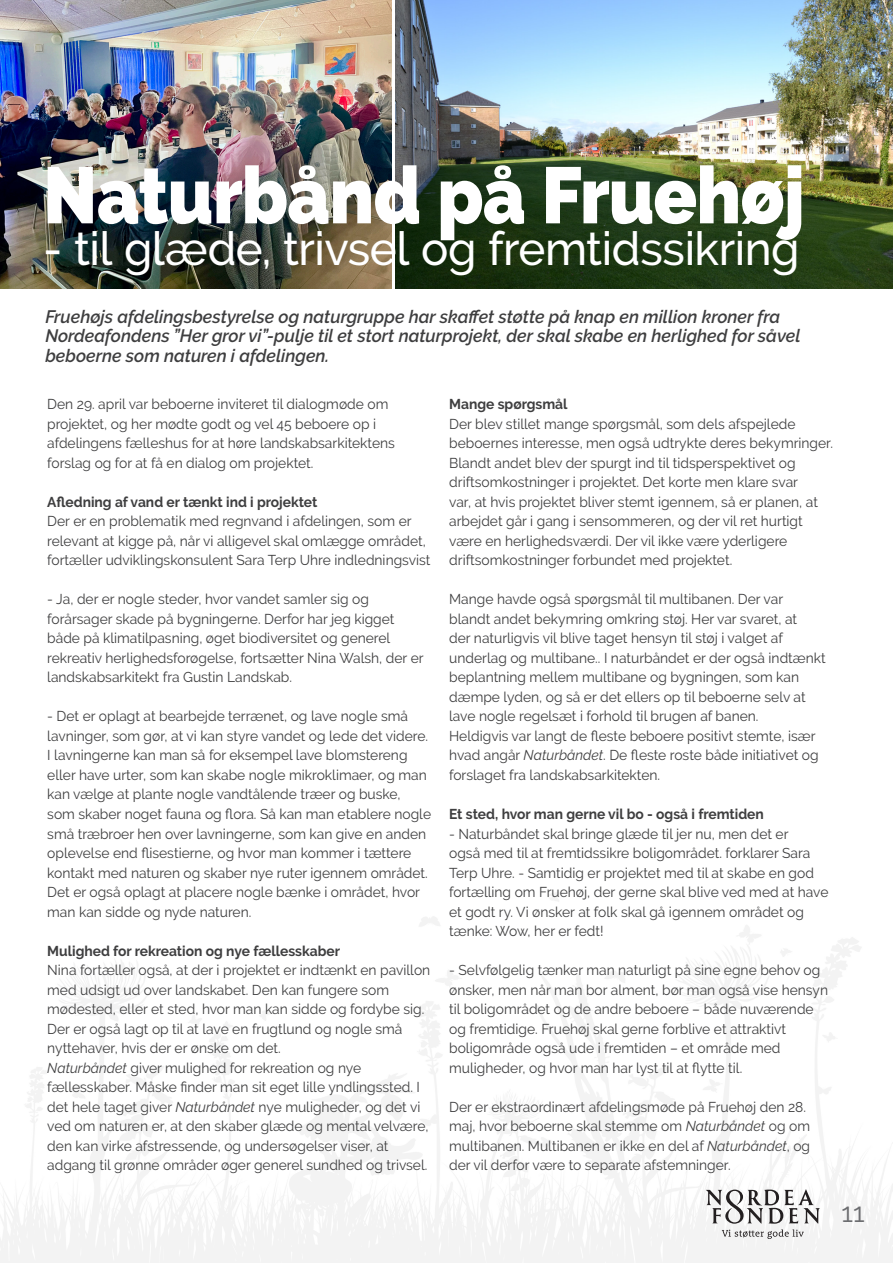
<style>
.page{position:relative;width:893px;height:1263px;background:#fff}
.page>*{position:absolute;margin:0;border:0;box-sizing:border-box;transform-origin:0 0}
.t1{font:900 79.5px "Raleway";letter-spacing:-.01em;color:#fff;scale:.9 1}
.t2{font:500 46.5px "Raleway";letter-spacing:-.01em;color:#fff}
.Address{font:27px "Raleway";color:#6c6d70}
.Address-2{font:italic 600 18px/19.5px "Raleway";color:#3e3e3f}
.Address-3{font:14.25px/19.5px "Raleway";color:#3e3e3f}
.Address-4{font:700 14.25px "Raleway";color:#3e3e3f}
.s1{font-style:italic}
</style>
<div class="page">
<img style="left:0;top:0;width:391px;height:288px">
<img style="left:395px;top:0;width:498px;height:288px">
<svg style="left:706px;top:1189px;width:114px;height:50px"></svg>
<p class="t1" style="left:43px;top:149px;width:848px">Naturbånd på Fruehøj</p>
<p class="t2" style="left:43px;top:222px;width:758px">- til glæde, trivsel og fremtidssikring</p>
<p class="Address-2" style="left:45px;top:307px;width:757px">Fruehøjs afdelingsbestyrelse og naturgruppe har skaffet støtte på knap en million kroner fra<br>Nordeafondens ”Her gror vi”-pulje til et stort naturprojekt, der skal skabe en herlighed for såvel beboerne som naturen i afdelingen.</p>
<p class="Address-3" style="left:47px;top:395px;width:349px">Den 29. april var beboerne inviteret til dialogmøde om projektet, og her mødte godt og vel 45 beboere op i afdelingens fælleshus for at høre landskabsarkitektens forslag og for at få en dialog om projektet.</p>
<p class="Address-4" style="left:47px;top:494px;width:272px">Afledning af vand er tænkt ind i projektet</p>
<p class="Address-3" style="left:47px;top:512px;width:385px">Der er en problematik med regnvand i afdelingen, som er relevant at kigge på, når vi alligevel skal omlægge området, fortæller udviklingskonsulent Sara Terp Uhre indledningsvist</p>
<p class="Address-3" style="left:47px;top:590px;width:378px">- Ja, der er nogle steder, hvor vandet samler sig og forårsager skade på bygningerne. Derfor har jeg kigget både på klimatilpasning, øget biodiversitet og generel rekreativ herlighedsforøgelse, fortsætter Nina Walsh, der er landskabsarkitekt fra Gustin Landskab.</p>
<p class="Address-3" style="left:47px;top:707px;width:385px">- Det er oplagt at bearbejde terrænet, og lave nogle små lavninger, som gør, at vi kan styre vandet og lede det videre.<br>I lavningerne kan man så for eksempel lave blomstereng eller have urter, som kan skabe nogle mikroklimaer, og man kan vælge at plante nogle vandtålende træer og buske, som skaber noget fauna og flora. Så kan man etablere nogle små træbroer hen over lavningerne, som kan give en anden oplevelse end flisestierne, og hvor man kommer i tættere kontakt med naturen og skaber nye ruter igennem området.<br>Det er også oplagt at placere nogle bænke i området, hvor man kan sidde og nyde naturen.</p>
<p class="Address-4" style="left:47px;top:942px;width:294px">Mulighed for rekreation og nye fællesskaber</p>
<p class="Address-3" style="left:47px;top:960px;width:384px">Nina fortæller også, at der i projektet er indtænkt en pavillon med udsigt ud over landskabet. Den kan fungere som mødested, eller et sted, hvor man kan sidde og fordybe sig.<br>Der er også lagt op til at lave en frugtlund og nogle små nyttehaver, hvis der er ønske om det.</p>
<p class="Address-3" style="left:47px;top:1058px;width:383px"><span class="s1">Naturbåndet</span> giver mulighed for rekreation og nye fællesskaber. Måske finder man sit eget lille yndlingssted. I det hele taget giver <span class="s1">Naturbåndet</span> nye muligheder, og det vi ved om naturen er, at den skaber glæde og mental velvære, den kan virke afstressende, og undersøgelser viser, at adgang til grønne områder øger generel sundhed og trivsel.</p>
<p class="Address-4" style="left:449px;top:396px;width:120px">Mange spørgsmål</p>
<p class="Address-3" style="left:449px;top:414px;width:385px">Der blev stillet mange spørgsmål, som dels afspejlede beboernes interesse, men også udtrykte deres bekymringer.<br>Blandt andet blev der spurgt ind til tidsperspektivet og driftsomkostninger i projektet. Det korte men klare svar<br>var, at hvis projektet bliver stemt igennem, så er planen, at arbejdet går i gang i sensommeren, og der vil ret hurtigt være en herlighedsværdi. Der vil ikke være yderligere driftsomkostninger forbundet med projektet.</p>
<p class="Address-3" style="left:449px;top:590px;width:378px">Mange havde også spørgsmål til multibanen. Der var blandt andet bekymring omkring støj. Her var svaret, at<br>der naturligvis vil blive taget hensyn til støj i valget af underlag og multibane.. I naturbåndet er der også indtænkt beplantning mellem multibane og bygningen, som kan dæmpe lyden, og så er det ellers op til beboerne selv at lave nogle regelsæt i forhold til brugen af banen.</p>
<p class="Address-3" style="left:449px;top:726px;width:371px">Heldigvis var langt de fleste beboere positivt stemte, især hvad angår <span class="s1">Naturbåndet</span>. De fleste roste både initiativet og forslaget fra landskabsarkitekten.</p>
<p class="Address-4" style="left:449px;top:806px;width:316px">Et sted, hvor man gerne vil bo - også i fremtiden</p>
<p class="Address-3" style="left:449px;top:824px;width:381px">- Naturbåndet skal bringe glæde til jer nu, men det er<br>også med til at fremtidssikre boligområdet. forklarer Sara Terp Uhre. - Samtidig er projektet med til at skabe en god fortælling om Fruehøj, der gerne skal blive ved med at have et godt ry. Vi ønsker at folk skal gå igennem området og tænke: Wow, her er fedt!</p>
<p class="Address-3" style="left:449px;top:960px;width:380px">- Selvfølgelig tænker man naturligt på sine egne behov og ønsker, men når man bor alment, bør man også vise hensyn til boligområdet og de andre beboere – både nuværende og fremtidige. Fruehøj skal gerne forblive et attraktivt boligområde også ude i fremtiden – et område med muligheder, og hvor man har lyst til at flytte til.</p>
<p class="Address-3" style="left:449px;top:1097px;width:362px">Der er ekstraordinært afdelingsmøde på Fruehøj den 28. maj, hvor beboerne skal stemme om <span class="s1">Naturbåndet</span> og om multibanen. Multibanen er ikke en del af <span class="s1">Naturbåndet</span>, og der vil derfor være to separate afstemninger.</p>
<p class="Address" style="left:842px;top:1196px;width:25px">11</p>
</div>
